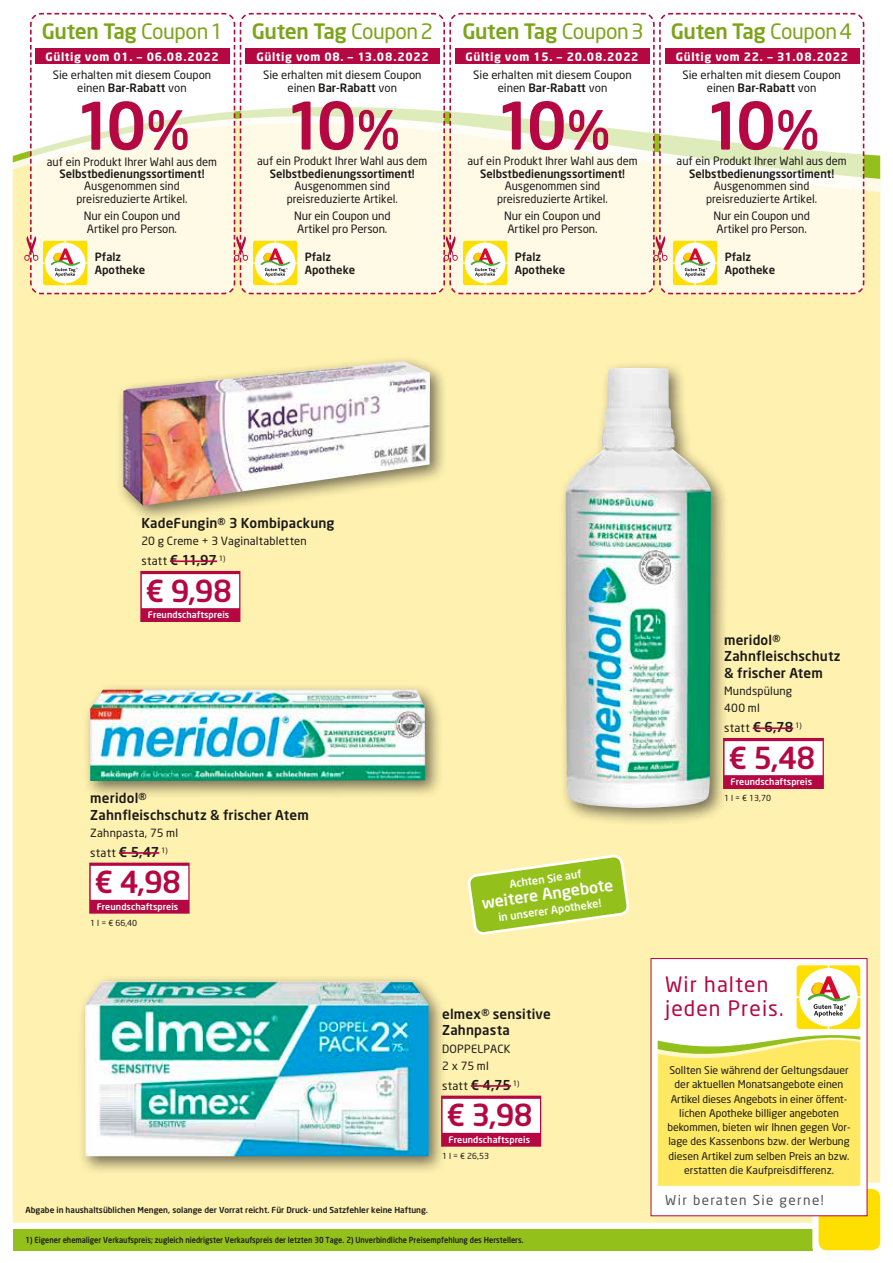
<style>
.page{position:relative;width:893px;height:1263px;background:#fff}
.page>*{position:absolute;margin:0;border:0;box-sizing:border-box;transform-origin:0 0}
.t1{font:500 64.65px "Neo Sans";letter-spacing:-.14em;color:#b50843}
._04_Angebotspreis{font:500 30px "Neo Sans";letter-spacing:-.025em;color:#b50843}
.t2{font:500 21px "Neo Sans";letter-spacing:-.02em;color:#7ca419}
.t3{font:21px/24px "Neo Sans";letter-spacing:.05em;color:#b50843}
.t4{font:500 15.75px "Neo Sans";color:#fff}
._01_Artikel{font:500 13.5px/16.5px "Neo Sans";letter-spacing:.01em;color:#1a1918}
.t5{font:13.5px "Neo Sans";letter-spacing:.1em;color:#565655}
._03_statt_Preis{font:500 13.5px "Neo Sans";color:#1a1918}
._03_statt_Preis-2{font:11.55px "Neo Sans";letter-spacing:.025em;color:#1a1918}
.t6{font:11.4px/12.3px "Neo Sans";color:#1a1918;text-align:center}
.t7{font:700 11.4px "Neo Sans";letter-spacing:.05em;color:#fff}
._02_Text{font:11.25px "Neo Sans";letter-spacing:.015em;color:#1a1918}
.t8{font:500 11.25px/12.3px "Neo Sans";color:#1a1918}
.t9{font:500 10.65px "Neo Sans";color:#fff}
.t10{font:10.5px/14.2px "Neo Sans";color:#1a1918;text-align:center}
._07_T_Wirberaten{font:500 9px "Neo Sans";letter-spacing:.01em;color:#fff}
.t11{font:500 8.25px "Neo Sans";color:#1d1d1b;scale:.9 1}
.t12{font:500 8.25px "Neo Sans";color:#1d1d1b}
._05_Grundpreis{font:8.25px "Neo Sans";color:#1a1918}
.s1{font-weight:400}
.s2{font-weight:500}
.s3{font-size:53.25px}
.s4{font-weight:400;font-size:11.55px}
.s5{font-weight:500;font-size:13.5px}
</style>
<div class="page">
<div style="left:13px;top:192px;width:867px;height:1030px;background:#fff1af"></div>
<svg style="left:13px;top:60px;width:867px;height:119px"></svg>
<div style="left:13px;top:1229px;width:867px;height:21px;background:#94c01c"></div>
<svg style="left:812px;top:1182px;width:74px;height:74px"></svg>
<div style="left:819px;top:1189px;width:61px;height:61px;background:#ffdf00;border-radius:9px"></div>
<svg style="left:30px;top:13px;width:206px;height:281px"></svg>
<svg style="left:24px;top:30px;width:196px;height:264px"></svg>
<svg style="left:226px;top:13px;width:10px;height:9px"></svg>
<svg style="left:239px;top:13px;width:206px;height:281px"></svg>
<svg style="left:436px;top:13px;width:9px;height:9px"></svg>
<svg style="left:449px;top:13px;width:206px;height:281px"></svg>
<svg style="left:645px;top:13px;width:10px;height:9px"></svg>
<svg style="left:659px;top:13px;width:205px;height:281px"></svg>
<svg style="left:227px;top:28px;width:203px;height:266px"></svg>
<svg style="left:437px;top:28px;width:202px;height:266px"></svg>
<svg style="left:647px;top:28px;width:202px;height:266px"></svg>
<div style="left:35px;top:48px;width:194px;height:16px;background:#b50843"></div>
<div style="left:246px;top:48px;width:194px;height:16px;background:#b50843"></div>
<div style="left:455px;top:48px;width:194px;height:16px;background:#b50843"></div>
<div style="left:665px;top:48px;width:194px;height:16px;background:#b50843"></div>
<div style="left:651px;top:958px;width:216px;height:258px;background:#fff"></div>
<svg style="left:658px;top:965px;width:202px;height:221px"></svg>
<div style="left:83px;top:682px;width:360px;height:117px;background:#1a1918;opacity:.6"></div>
<img style="left:90px;top:690px;width:335px;height:91px">
<div style="left:89px;top:863px;width:101px;height:51px;background:#b50843"></div>
<div style="left:91px;top:866px;width:97px;height:34px;background:#fff"></div>
<hr style="left:119px;top:852px;width:40px;height:2px;background:#b50843">
<div style="left:558px;top:360px;width:171px;height:466px;background:#1a1918;opacity:.6"></div>
<img style="left:566px;top:368px;width:145px;height:440px">
<div style="left:723px;top:738px;width:101px;height:51px;background:#b50843"></div>
<div style="left:724px;top:741px;width:99px;height:34px;background:#fff"></div>
<hr style="left:753px;top:727px;width:40px;height:2px;background:#b50843">
<div style="left:78px;top:974px;width:369px;height:200px;background:#1a1918;opacity:.6"></div>
<img style="left:85px;top:981px;width:344px;height:175px">
<div style="left:441px;top:1095px;width:100px;height:52px;background:#b50843"></div>
<div style="left:443px;top:1099px;width:97px;height:34px;background:#fff"></div>
<hr style="left:471px;top:1085px;width:40px;height:2px;background:#b50843">
<div style="left:116px;top:354px;width:332px;height:169px;background:#1a1918;opacity:.6"></div>
<img style="left:123px;top:361px;width:307px;height:145px">
<div style="left:140px;top:571px;width:100px;height:51px;background:#b50843"></div>
<div style="left:142px;top:574px;width:97px;height:34px;background:#fff"></div>
<hr style="left:170px;top:560px;width:47px;height:2px;background:#b50843">
<svg style="left:468px;top:855px;width:161px;height:79px;background:#b8d154"></svg>
<p class="t2" style="left:42px;top:18px;width:183px">Guten Tag <span class="s1">Coupon 1</span></p>
<p class="t2" style="left:252px;top:18px;width:183px">Guten Tag <span class="s1">Coupon2</span></p>
<p class="t2" style="left:462px;top:18px;width:183px">Guten Tag <span class="s1">Coupon3</span></p>
<p class="t2" style="left:671px;top:18px;width:183px">Guten Tag <span class="s1">Coupon4</span></p>
<p class="t7" style="left:46px;top:49px;width:175px">Gültig vom 01. — 06.08.2022</p>
<p class="t7" style="left:257px;top:49px;width:174px">Gültig vom 08. — 13.08.2022</p>
<p class="t7" style="left:466px;top:49px;width:175px">Gültig vom 15. — 20.08.2022</p>
<p class="t7" style="left:676px;top:49px;width:174px">Gültig vom 22. — 31.08.2022</p>
<p class="t6" style="left:53px;top:69px;width:160px">Sie erhalten mit diesem Coupon einen <span class="s2">Bar-Rabatt</span> von</p>
<p class="t6" style="left:263px;top:69px;width:160px">Sie erhalten mit diesem Coupon einen <span class="s2">Bar-Rabatt</span> von</p>
<p class="t6" style="left:473px;top:69px;width:160px">Sie erhalten mit diesem Coupon einen <span class="s2">Bar-Rabatt</span> von</p>
<p class="t6" style="left:682px;top:69px;width:160px">Sie erhalten mit diesem Coupon einen <span class="s2">Bar-Rabatt</span> von</p>
<p class="t1" style="left:74px;top:85px;width:117px">10<span class="s3">%</span></p>
<p class="t6" style="left:60px;top:167px;width:147px"><span class="s2">Selbstbedienungs sortiment!<br></span>Aus genommen sind preisreduzierte Artikel.</p>
<p class="t6" style="left:84px;top:210px;width:98px;text-align:left">Nur ein Coupon und<br>Artikel pro Person.</p>
<p class="t6" style="left:47px;top:155px;width:172px">auf ein Produkt Ihrer Wahl aus dem</p>
<p class="t1" style="left:285px;top:85px;width:117px">10<span class="s3">%</span></p>
<p class="t6" style="left:270px;top:167px;width:147px"><span class="s2">Selbstbedienungs sortiment!<br></span>Aus genommen sind preisreduzierte Artikel.</p>
<p class="t6" style="left:294px;top:210px;width:98px;text-align:left">Nur ein Coupon und<br>Artikel pro Person.</p>
<p class="t6" style="left:257px;top:155px;width:172px">auf ein Produkt Ihrer Wahl aus dem</p>
<p class="t1" style="left:495px;top:85px;width:117px">10<span class="s3">%</span></p>
<p class="t6" style="left:480px;top:167px;width:147px"><span class="s2">Selbstbedienungs sortiment!<br></span>Aus genommen sind preisreduzierte Artikel.</p>
<p class="t6" style="left:504px;top:210px;width:98px;text-align:left">Nur ein Coupon und<br>Artikel pro Person.</p>
<p class="t6" style="left:467px;top:155px;width:172px">auf ein Produkt Ihrer Wahl aus dem</p>
<p class="t1" style="left:704px;top:85px;width:117px">10<span class="s3">%</span></p>
<p class="t6" style="left:689px;top:167px;width:147px"><span class="s2">Selbstbedienungs sortiment!<br></span>Aus genommen sind preisreduzierte Artikel.</p>
<p class="t6" style="left:713px;top:210px;width:98px;text-align:left">Nur ein Coupon und<br>Artikel pro Person.</p>
<p class="t6" style="left:677px;top:155px;width:172px">auf ein Produkt Ihrer Wahl aus dem</p>
<p class="t8" style="left:95px;top:251px;width:52px">Pfalz<br>Apotheke</p>
<p class="t8" style="left:305px;top:251px;width:52px">Pfalz<br>Apotheke</p>
<p class="t8" style="left:515px;top:251px;width:52px">Pfalz<br>Apotheke</p>
<p class="t8" style="left:725px;top:251px;width:52px">Pfalz<br>Apotheke</p>
<p class="_01_Artikel" style="left:141px;top:514px;width:195px">KadeFungin® 3 Kombipackung</p>
<p class="_02_Text" style="left:141px;top:534px;width:167px">20 g Creme + 3 Vaginaltabletten</p>
<p class="_03_statt_Preis" style="left:141px;top:551px;width:86px"><span class="s4">statt</span> € 11,97 <sup>1)</sup></p>
<p class="_04_Angebotspreis" style="left:146px;top:572px;width:88px">€ 9,98</p>
<p class="_07_T_Wirberaten" style="left:148px;top:609px;width:83px">Freundschaftspreis</p>
<p class="_01_Artikel" style="left:90px;top:790px;width:220px">meridol®<br>Zahnfleischschutz &amp; frischer Atem</p>
<p class="_02_Text" style="left:90px;top:826px;width:89px">Zahnpasta, 75 ml</p>
<p class="_03_statt_Preis-2" style="left:90px;top:845px;width:79px">statt <span class="s5">€ 5,47</span> <sup>1)</sup></p>
<p class="_04_Angebotspreis" style="left:95px;top:863px;width:88px">€ 4,98</p>
<p class="_07_T_Wirberaten" style="left:97px;top:900px;width:83px">Freundschaftspreis</p>
<p class="_05_Grundpreis" style="left:90px;top:917px;width:48px">1 l = € 66,40</p>
<p class="t9" style="left:509px;top:877px;width:74px;rotate:-8deg">Achten Sie auf</p>
<p class="t4" style="left:481px;top:893px;width:134px;rotate:-8deg">weitere Angebote</p>
<p class="t9" style="left:497px;top:911px;width:105px;rotate:-8deg">in unserer Apotheke!</p>
<p class="_01_Artikel" style="left:442px;top:1005px;width:110px">elmex® sensitive<br>Zahnpasta</p>
<p class="_02_Text" style="left:442px;top:1042px;width:70px">DOPPELPACK</p>
<p class="_02_Text" style="left:442px;top:1059px;width:48px">2 x 75 ml</p>
<p class="_03_statt_Preis-2" style="left:442px;top:1078px;width:79px">statt <span class="s5">€ 4,75</span> <sup>1)</sup></p>
<p class="_04_Angebotspreis" style="left:446px;top:1096px;width:88px">€ 3,98</p>
<p class="_07_T_Wirberaten" style="left:449px;top:1133px;width:83px">Freundschaftspreis</p>
<p class="_05_Grundpreis" style="left:442px;top:1150px;width:48px">1 l = € 26,53</p>
<p class="t12" style="left:26px;top:1205px;width:404px">Abgabe in haushaltsüblichen Mengen, solange der Vorrat reicht. Für Druck- und Satzfehler keine Haftung.</p>
<p class="t11" style="left:26px;top:1235px;width:555px">1) Eigener ehemaliger Verkaufspreis; zugleich niedrigster Verkaufspreis der letzten 30 Tage. 2) Unverbindliche Preisempfehlung des Herstellers.</p>
<p class="_01_Artikel" style="left:724px;top:631px;width:58px">meridol®</p>
<p class="_01_Artikel" style="left:724px;top:647px;width:118px">Zahnfleischschutz &amp; frischer Atem</p>
<p class="_02_Text" style="left:724px;top:684px;width:70px">Mundspülung</p>
<p class="_02_Text" style="left:724px;top:701px;width:37px">400 ml</p>
<p class="_03_statt_Preis-2" style="left:724px;top:721px;width:79px">statt <span class="s5">€ 6,78</span> <sup>1)</sup></p>
<p class="_04_Angebotspreis" style="left:728px;top:739px;width:89px">€ 5,48</p>
<p class="_07_T_Wirberaten" style="left:730px;top:776px;width:83px">Freundschaftspreis</p>
<p class="_05_Grundpreis" style="left:724px;top:793px;width:48px">1 l = € 13,70</p>
<p class="t3" style="left:665px;top:972px;width:120px">Wir halten jeden Preis.</p>
<p class="t10" style="left:667px;top:1063px;width:185px">Sollten Sie während der Geltungsdauer der aktuellen Monatsangebote einen Artikel dieses Angebots in einer öffent&shy;lichen Apotheke billiger angeboten bekommen, bieten wir Ihnen gegen Vor&shy;lage des Kassenbons bzw. der Werbung diesen Artikel zum selben Preis an bzw. erstatten die Kaufpreisdifferenz.</p>
<p class="t5" style="left:665px;top:1192px;width:160px">Wir beraten Sie gerne!</p>
</div>
